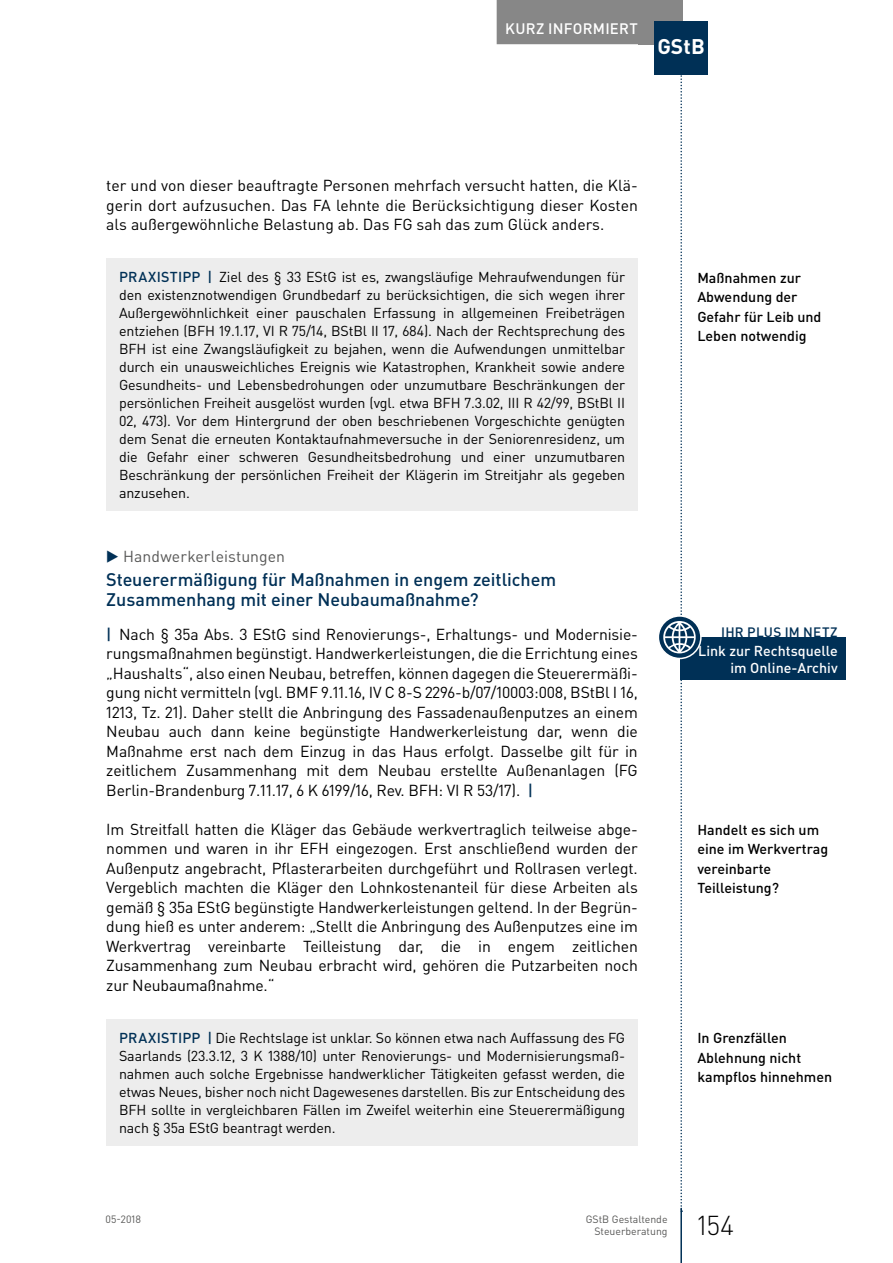
<style>
.page{position:relative;width:893px;height:1263px;background:#fff}
.page>*{position:absolute;margin:0;border:0;box-sizing:border-box;transform-origin:0 0}
.t1{font:300 27px "DIN Pro";color:#000}
.t2{font:700 21px "DIN Pro";color:#fff}
.t3{font:500 18px/20.1px "DIN Pro";letter-spacing:-.005em;color:#003056}
.t4{font:15.75px/19.5px "DIN Pro";letter-spacing:-.01em;color:#000;text-align:justify}
.t5{font:15.75px "DIN Pro";letter-spacing:.005em;color:#575756}
.t6{font:500 15px "DIN Pro";letter-spacing:.015em;color:#fff}
.t7{font:14.25px/18px "DIN Pro";letter-spacing:-.01em;color:#000;text-align:justify}
.t8{font:500 14.25px/19.5px "DIN Pro";color:#000}
.t9{font:500 14.25px/17.2px "DIN Pro";color:#fff;text-align:right}
.t10{font:500 13.5px "DIN Pro";color:#003056}
.t11{font:10.5px/12.8px "DIN Pro";color:#575756;text-align:right}
.s1{font-weight:500;color:#003056}
.s2{color:#003056}
</style>
<div class="page">
<div style="left:638px;top:0;width:44px;height:44px;background:#878787"></div>
<hr style="left:680px;top:1208px;width:2px;height:55px;background:#003056">
<div style="left:497px;top:0;width:149px;height:44px;background:#878787"></div>
<div style="left:655px;top:21px;width:53px;height:53px;background:#003056"></div>
<div style="left:106px;top:258px;width:532px;height:253px;background:#ededed"></div>
<div style="left:106px;top:1019px;width:532px;height:126px;background:#ededed"></div>
<div style="left:680px;top:637px;width:166px;height:43px;background:#003056"></div>
<svg style="left:658px;top:616px;width:43px;height:42px"></svg>
<div style="left:658px;top:615px;width:44px;height:44px;border:2px solid #fff;border-radius:50%"></div>
<svg style="left:663px;top:0;width:33px;height:1212px"></svg>
<p class="t6" style="left:505px;top:18px;width:134px">Kurz informiert</p>
<h2 class="t2" style="left:657px;top:32px;width:49px">GStB</h2>
<p class="t4" style="left:106px;top:175px;width:533px">ter und von dieser beauftragte Personen mehrfach versucht hatten, die Klä&shy;gerin dort aufzusuchen. Das FA lehnte die Berücksichtigung dieser Kosten als außergewöhnliche Belastung ab. Das FG sah das zum Glück anders.</p>
<p class="t7" style="left:119px;top:267px;width:508px"><span class="s1">PRAXISTI PP |</span> Ziel des § 33 EStG ist es, zwangsläufige Mehraufwendungen für den existenznotwendigen Grundbedarf zu berücksichtigen, die sich wegen ihrer Außergewöhnlichkeit einer pauschalen Erfassung in allgemeinen Freibeträgen entziehen (BFH 19.1.17, VI R 75/14, BStBl II 17, 684). Nach der Rechtsprechung des BFH ist eine Zwangsläufigkeit zu bejahen, wenn die Aufwendungen unmittelbar durch ein unausweichliches Ereignis wie Katastrophen, Krankheit sowie andere Gesundheits- und Lebensbedrohungen oder unzumutbare Beschränkungen der persönlichen Freiheit ausgelöst wurden (vgl. etwa BFH 7.3.02, III R 42/99, BStBl II 02, 473). Vor dem Hintergrund der oben beschriebenen Vorgeschichte genügten dem Senat die erneuten Kontaktaufnahmeversuche in der Seniorenresidenz, um die Gefahr einer schweren Gesundheitsbedrohung und einer unzumutbaren Beschränkung der persönlichen Freiheit der Klägerin im Streitjahr als gegeben anzusehen.</p>
<p class="t8" style="left:697px;top:267px;width:126px">Maßnahmen zur<br>Abwendung der<br>Gefahr für Leib und<br>Leben notwendig</p>
<p class="t5" style="left:106px;top:545px;width:180px"><span class="s2">▶</span> Handwerkerleistungen</p>
<p class="t3" style="left:106px;top:569px;width:451px">Steuerermäßigung für Maßnahmen in engem zeitlichem -Zusammenhang mit einer Neubaumaßnahme?</p>
<p class="t4" style="left:106px;top:624px;width:533px"><span class="s1">|</span> Nach § 35a Abs. 3 EStG sind Renovierungs-, Erhaltungs- und Modernisie&shy;rungsmaßnahmen begünstigt. Handwerkerleistungen, die die Errichtung eines „Haushalts“, also einen Neubau, betreffen, können dagegen die Steuerermäßi&shy;gung nicht vermitteln (vgl. BMF 9.11.16, IV C 8-S 2296-b/07/10003:008, BStBl I 16, 1213, Tz. 21). Daher stellt die Anbringung des Fassadenaußenputzes an einem Neubau auch dann keine begünstigte Handwerkerleistung dar, wenn die Maßnahme erst nach dem Einzug in das Haus erfolgt. Dasselbe gilt für in zeitlichem Zusammenhang mit dem Neubau erstellte Außenanlagen (FG Berlin-Brandenburg 7.11.17, 6 K 6199/16, Rev. BFH: VI R 53/17). <span class="s1">|</span></p>
<p class="t4" style="left:106px;top:819px;width:533px">Im Streitfall hatten die Kläger das Gebäude werkvertraglich teilweise abge&shy;nommen und waren in ihr EFH eingezogen. Erst anschließend wurden der Außenputz angebracht, Pflasterarbeiten durchgeführt und Rollrasen verlegt.<br>Vergeblich machten die Kläger den Lohnkostenanteil für diese Arbeiten als gemäß § 35a EStG begünstigte Handwerkerleistungen geltend. In der Begrün&shy;dung hieß es unter anderem: „Stellt die Anbringung des Außenputzes eine im Werkvertrag vereinbarte Teilleistung dar, die in engem zeitlichen Zusammenhang zum Neubau erbracht wird, gehören die Putzarbeiten noch zur Neubaumaßnahme.“</p>
<p class="t7" style="left:119px;top:1028px;width:508px"><span class="s1">PRAXISTI PP |</span> Die Rechtslage ist unklar. So können etwa nach Auffassung des FG Saarlands (23.3.12, 3 K 1388/10) unter Renovierungs- und Modernisierungsmaß&shy;nahmen auch solche Ergebnisse handwerklicher Tätigkeiten gefasst werden, die etwas Neues, bisher noch nicht Dagewesenes darstellen. Bis zur Entscheidung des BFH sollte in vergleichbaren Fällen im Zweifel weiterhin eine Steuerermäßigung nach § 35a EStG beantragt werden.</p>
<p class="t10" style="left:721px;top:623px;width:92px">IHR PLUS IM NETZ</p>
<p class="t9" style="left:698px;top:642px;width:141px">Link zur Rechtsquelle im Online-Archiv</p>
<p class="t8" style="left:697px;top:819px;width:132px">Handelt es sich um eine im Werkvertrag vereinbarte<br>Teilleistung?</p>
<p class="t8" style="left:697px;top:1028px;width:136px">I n Grenzfällen<br>Ablehnung nicht kampflos hinnehmen</p>
<p class="t11" style="left:106px;top:1212px;width:37px">05-2018</p>
<p class="t11" style="left:586px;top:1212px;width:83px">GStB Gestaltende<br>Steuerberatung</p>
<h1 class="t1" style="left:697px;top:1207px;width:38px">154</h1>
</div>
